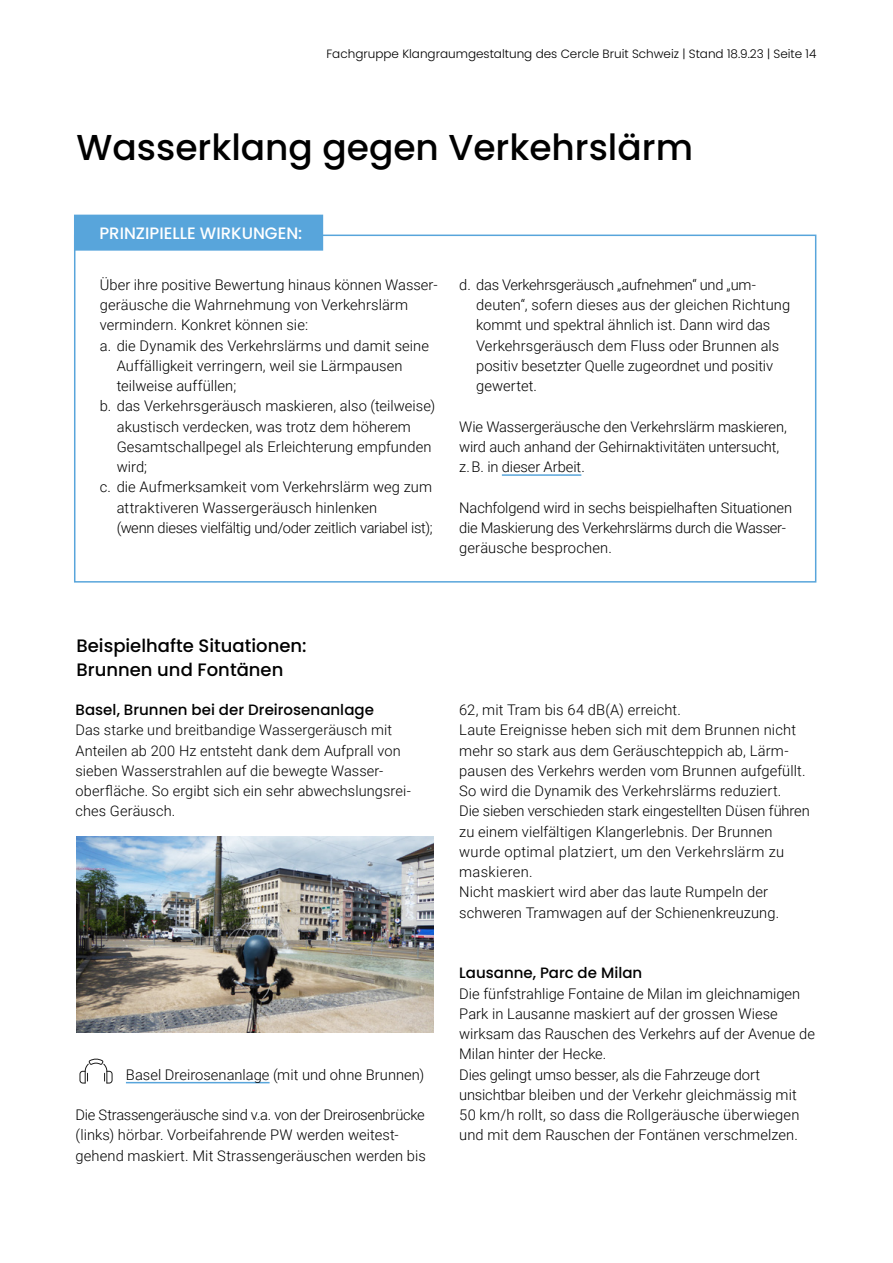
<style>
.page{position:relative;width:893px;height:1263px;background:#fff}
.page>*{position:absolute;margin:0;border:0;box-sizing:border-box;transform-origin:0 0}
.t1{font:500 36px "Poppins";color:#000}
.t2{font:500 18px/24px "Poppins";color:#000}
.t3{font:500 16.5px "Poppins";color:#fff}
.t4{font:500 15px "Poppins";color:#000}
.t5{font:300 14.7px/20.2px "Roboto";letter-spacing:.005em;color:#000}
.t6{font:300 14.7px "Roboto";letter-spacing:-.02em;color:#000}
.t7{font:300 14.55px/20.2px "Roboto";letter-spacing:.005em;color:#000}
.t8{font:300 12px "Poppins";color:#000}
</style>
<div class="page">
<hr style="left:126px;top:1082px;width:144px;height:1px;background:#58a5db">
<svg style="left:79px;top:1058px;width:34px;height:26px"></svg>
<img style="left:77px;top:837px;width:357px;height:195px">
<div style="left:74px;top:235px;width:742px;height:348px;border:2px solid #58a5db"></div>
<div style="left:74px;top:215px;width:249px;height:36px;background:#58a5db"></div>
<hr style="left:502px;top:474px;width:79px;height:2px;background:#58a5db">
<p class="t8" style="left:326px;top:47px;width:492px">Fachgruppe Klangraumgestaltung des Cercle Bruit Schweiz | Stand 18.9.23 | Seite 14</p>
<h1 class="t1" style="left:77px;top:126px;width:618px">Wasserklang gegen Verkehrslärm</h1>
<p class="t3" style="left:99px;top:223px;width:204px">PRINZIPIELLE WIRKUNGEN:</p>
<p class="t5" style="left:100px;top:274px;width:339px">Über ihre positive Bewertung hinaus können Wasser-</p>
<p class="t5" style="left:100px;top:294px;width:310px">geräusche die Wahrnehmung von Verkehrslärm</p>
<p class="t5" style="left:100px;top:314px;width:210px">vermindern. Konkret können sie:</p>
<p class="t5" style="left:100px;top:335px;width:331px">a. die Dynamik des Verkehrslärms und damit seine</p>
<p class="t5" style="left:117px;top:355px;width:287px">Auffälligkeit verringern, weil sie Lärmpausen</p>
<p class="t5" style="left:117px;top:375px;width:121px">teilweise auffüllen;</p>
<p class="t5" style="left:100px;top:395px;width:337px">b. das Verkehrsgeräusch maskieren, also (teilweise)</p>
<p class="t5" style="left:117px;top:416px;width:296px">akustisch verdecken, was trotz dem höherem</p>
<p class="t5" style="left:117px;top:436px;width:316px">Gesamtschallpegel als Erleichterung empfunden</p>
<p class="t5" style="left:117px;top:456px;width:32px">wird;</p>
<p class="t5" style="left:100px;top:476px;width:334px">c. die Aufmerksamkeit vom Verkehrslärm weg zum</p>
<p class="t5" style="left:117px;top:497px;width:262px">attraktiveren Wassergeräusch hinlenken</p>
<p class="t6" style="left:117px;top:517px;width:317px">(wenn dieses vielfältig und/oder zeitlich variabel ist);</p>
<p class="t5" style="left:476px;top:274px;width:315px;text-indent:-17px">d. das Verkehrsgeräusch „aufnehmen“ und „um&shy;deuten“, sofern dieses aus der gleichen Richtung kommt und spektral ähnlich ist. Dann wird das Verkehrsgeräusch dem Fluss oder Brunnen als positiv besetzter Quelle zugeordnet und positiv gewertet.</p>
<p class="t5" style="left:459px;top:416px;width:329px">Wie Wassergeräusche den Verkehrslärm maskieren, wird auch anhand der Gehirnaktivitäten untersucht, z.B. in dieser Arbeit.</p>
<p class="t5" style="left:459px;top:497px;width:334px">Nachfolgend wird in sechs beispielhaften Situationen die Maskierung des Verkehrslärms durch die Wasser&shy;geräusche besprochen.</p>
<p class="t2" style="left:77px;top:633px;width:231px">Beispielhafte Situationen:<br>Brunnen und Fontänen</p>
<p class="t4" style="left:75px;top:701px;width:300px">Basel, Brunnen bei der Dreirosenanlage</p>
<p class="t7" style="left:75px;top:719px;width:337px">Das starke und breitbandige Wassergeräusch mit Anteilen ab 200 Hz entsteht dank dem Aufprall von sieben Wasserstrahlen auf die bewegte Wasser&shy;oberfläche. So ergibt sich ein sehr abwechslungsrei&shy;ches Geräusch.</p>
<p class="t5" style="left:126px;top:1064px;width:300px">Basel Dreirosenanlage (mit und ohne Brunnen)</p>
<p class="t5" style="left:75px;top:1104px;width:352px">Die Strassengeräusche sind v.a. von der Dreirosenbrücke (links) hörbar. Vorbeifahrende PW werden weitest&shy;gehend maskiert. Mit Strassengeräuschen werden bis</p>
<p class="t5" style="left:459px;top:699px;width:352px">62, mit Tram bis 64 dB(A) erreicht.<br>Laute Ereignisse heben sich mit dem Brunnen nicht mehr so stark aus dem Geräuschteppich ab, Lärm&shy;pausen des Verkehrs werden vom Brunnen aufgefüllt.<br>So wird die Dynamik des Verkehrslärms reduziert.<br>Die sieben verschieden stark eingestellten Düsen führen zu einem vielfältigen Klangerlebnis. Der Brunnen wurde optimal platziert, um den Verkehrslärm zu maskieren.<br>Nicht maskiert wird aber das laute Rumpeln der schweren Tramwagen auf der Schienenkreuzung.</p>
<p class="t4" style="left:459px;top:964px;width:185px">Lausanne, Parc de Milan</p>
<p class="t5" style="left:459px;top:983px;width:357px">Die fünfstrahlige Fontaine de Milan im gleichnamigen Park in Lausanne maskiert auf der grossen Wiese wirksam das Rauschen des Verkehrs auf der Avenue de Milan hinter der Hecke.<br>Dies gelingt umso besser, als die Fahrzeuge dort unsichtbar bleiben und der Verkehr gleichmässig mit 50 km/h rollt, so dass die Rollgeräusche überwiegen und mit dem Rauschen der Fontänen verschmelzen.</p>
</div>
